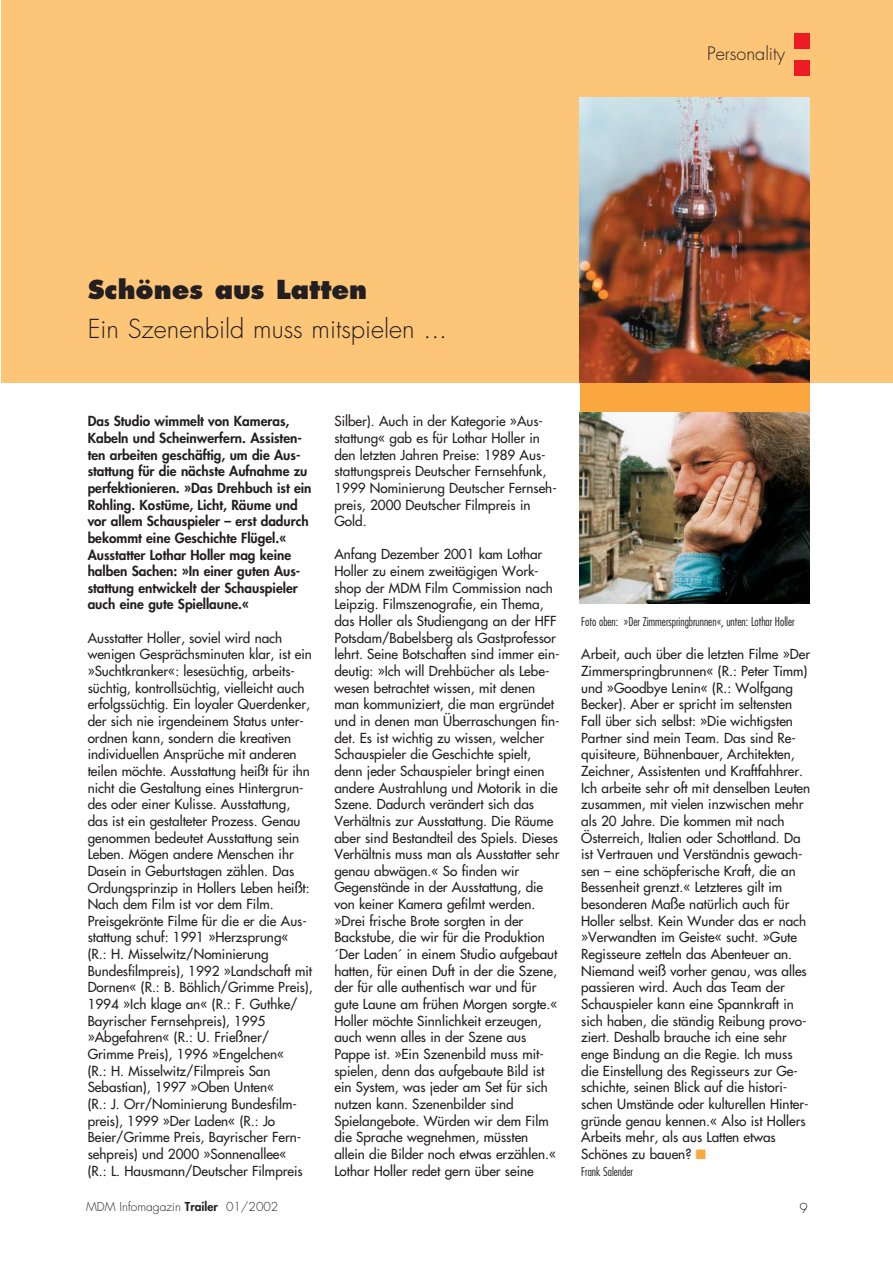
<style>
.page{position:relative;width:893px;height:1263px;background:#fff}
.page>*{position:absolute;margin:0;border:0;box-sizing:border-box;transform-origin:0 0}
.t1{font:300 25.5px "Futura";color:#231f20}
.t2{font:800 25.5px "Futura";color:#231f20}
.t3{font:300 18px "Futura";color:#231f20}
.t4{font:13.5px/16.6px "Futura";color:#231f20}
.t5{font:800 13.5px/16.6px "Futura";color:#231f20}
.t6{font:300 13.5px "Futura";color:#231f20}
.t7{font:300 condensed 12px "Futura";color:#231f20}
.t8{font:300 12px "Futura";color:#231f20}
.s1{color:#faa73f}
.s2{font-weight:800}
</style>
<div class="page">
<div style="left:579px;top:381px;width:230px;height:34px;background:#faa73f"></div>
<div style="left:1px;top:0;width:891px;height:383px;background:#fdc578"></div>
<img style="left:579px;top:98px;width:230px;height:285px">
<img style="left:579px;top:412px;width:230px;height:192px">
<div style="left:794px;top:60px;width:15px;height:16px;background:#ed1c24"></div>
<div style="left:794px;top:33px;width:15px;height:16px;background:#ed1c24"></div>
<h2 class="t3" style="left:707px;top:45px;width:79px">Personality</h2>
<h1 class="t2" style="left:88px;top:278px;width:281px">Schönes aus Latten</h1>
<h1 class="t1" style="left:88px;top:317px;width:361px">Ein Szenenbild muss mitspielen ...</h1>
<p class="t5" style="left:88px;top:414px;width:225px">Das Studio wimmelt von Kameras, Kabeln und Scheinwerfern. Assisten&shy;ten arbeiten geschäftig, um die Aus&shy;stattung für die nächste Aufnahme zu perfektionieren. »Das Drehbuch ist ein Rohling. Kostüme, Licht, Räume und vor allem Schauspieler – erst dadurch bekommt eine Geschichte Flügel.« Ausstatter Lothar Holler mag keine halben Sachen: »In einer guten Aus&shy;stattung entwickelt der Schauspieler auch eine gute Spiellaune.«</p>
<p class="t4" style="left:88px;top:630px;width:227px">Ausstatter Holler, soviel wird nach wenigen Gesprächsminuten klar, ist ein »Suchtkranker«: lesesüchtig, arbeits&shy;süchtig, kontrollsüchtig, vielleicht auch erfolgssüchtig. Ein loyaler Querdenker, der sich nie irgendeinem Status unter&shy;ordnen kann, sondern die kreativen individuellen Ansprüche mit anderen teilen möchte. Ausstattung heißt für ihn nicht die Gestaltung eines Hintergrun&shy;des oder einer Kulisse. Ausstattung, das ist ein gestalteter Prozess. Genau genommen bedeutet Ausstattung sein Leben. Mögen andere Menschen ihr Dasein in Geburtstagen zählen. Das Ordungsprinzip in Hollers Leben heißt:<br>Nach dem Film ist vor dem Film.<br>Preisgekrönte Filme für die er die Aus&shy;stattung schuf: 1991 »Herzsprung«<br>(R.: H. Misselwitz/Nominierung Bundesfilmpreis), 1992 »Landschaft mit Dornen« (R.: B. Böhlich/Grimme Preis), 1994 »Ich klage an« (R.: F. Guthke/ Bayrischer Fernsehpreis), 1995 »Abgefahren« (R.: U. Frießner/ Grimme Preis), 1996 »Engelchen«<br>(R.: H. Misselwitz/Filmpreis San Sebastian), 1997 »Oben Unten«<br>(R.: J. Orr/Nominierung Bundesfilm&shy;preis), 1999 »Der Laden« (R.: Jo Beier/Grimme Preis, Bayrischer Fern&shy;sehpreis) und 2000 »Sonnenallee«<br>(R.: L. Hausmann/Deutscher Filmpreis</p>
<p class="t4" style="left:334px;top:414px;width:224px">Silber). Auch in der Kategorie »Aus&shy;stattung« gab es für Lothar Holler in den letzten Jahren Preise: 1989 Aus&shy;stattungspreis Deutscher Fernsehfunk,<br>1999 Nominierung Deutscher Fernseh&shy;preis, 2000 Deutscher Filmpreis in<br>Gold.</p>
<p class="t4" style="left:334px;top:547px;width:227px">Anfang Dezember 2001 kam Lothar Holler zu einem zweitägigen Work&shy;shop der MDM Film Commission nach Leipzig. Filmszenografie, ein Thema, das Holler als Studiengang an der HFF Potsdam/Babelsberg als Gastprofessor lehrt. Seine Botschaften sind immer ein&shy;deutig: »Ich will Drehbücher als Lebe&shy;wesen betrachtet wissen, mit denen man kommuniziert, die man ergründet und in denen man Überraschungen fin&shy;det. Es ist wichtig zu wissen, welcher Schauspieler die Geschichte spielt, denn jeder Schauspieler bringt einen andere Austrahlung und Motorik in die Szene. Dadurch verändert sich das Verhältnis zur Ausstattung. Die Räume aber sind Bestandteil des Spiels. Dieses Verhältnis muss man als Ausstatter sehr genau abwägen.« So finden wir Gegenstände in der Ausstattung, die von keiner Kamera gefilmt werden. »Drei frische Brote sorgten in der Backstube, die wir für die Produktion ´Der Laden´ in einem Studio aufgebaut hatten, für einen Duft in der die Szene, der für alle authentisch war und für gute Laune am frühen Morgen sorgte.« Holler möchte Sinnlichkeit erzeugen, auch wenn alles in der Szene aus Pappe ist. »Ein Szenenbild muss mit&shy;spielen, denn das aufgebaute Bild ist ein System, was jeder am Set für sich nutzen kann. Szenenbilder sind Spielangebote. Würden wir dem Film die Sprache wegnehmen, müssten allein die Bilder noch etwas erzählen.« Lothar Holler redet gern über seine</p>
<p class="t7" style="left:581px;top:617px;width:215px">Foto oben: »Der Zimmerspringbrunnen«, unten: Lothar Holler</p>
<p class="t4" style="left:581px;top:647px;width:230px">Arbeit, auch über die letzten Filme »Der Zimmerspringbrunnen« (R.: Peter Timm) und »Goodbye Lenin« (R.: Wolfgang Becker). Aber er spricht im seltensten Fall über sich selbst: »Die wichtigsten Partner sind mein Team. Das sind Re&shy;quisiteure, Bühnenbauer, Architekten, Zeichner, Assistenten und Kraftfahhrer.<br>Ich arbeite sehr oft mit denselben Leuten zusammen, mit vielen inzwischen mehr als 20 Jahre. Die kommen mit nach Österreich, Italien oder Schottland. Da ist Vertrauen und Verständnis gewach&shy;sen – eine schöpferische Kraft, die an Bessenheit grenzt.« Letzteres gilt im besonderen Maße natürlich auch für Holler selbst. Kein Wunder das er nach »Verwandten im Geiste« sucht. »Gute Regisseure zetteln das Abenteuer an.<br>Niemand weiß vorher genau, was alles passieren wird. Auch das Team der Schauspieler kann eine Spannkraft in sich haben, die ständig Reibung provo&shy;ziert. Deshalb brauche ich eine sehr enge Bindung an die Regie. Ich muss die Einstellung des Regisseurs zur Ge&shy;schichte, seinen Blick auf die histori&shy;schen Umstände oder kulturellen Hinter&shy;gründe genau kennen.« Also ist Hollers Arbeits mehr, als aus Latten etwas Schönes zu bauen? <span class="s1">■</span></p>
<p class="t7" style="left:581px;top:1166px;width:53px">Frank Salender</p>
<p class="t8" style="left:86px;top:1201px;width:194px">MDM Infomagazin <span class="s2">Trailer</span> 01/2002</p>
<p class="t6" style="left:799px;top:1202px;width:10px">9</p>
</div>
